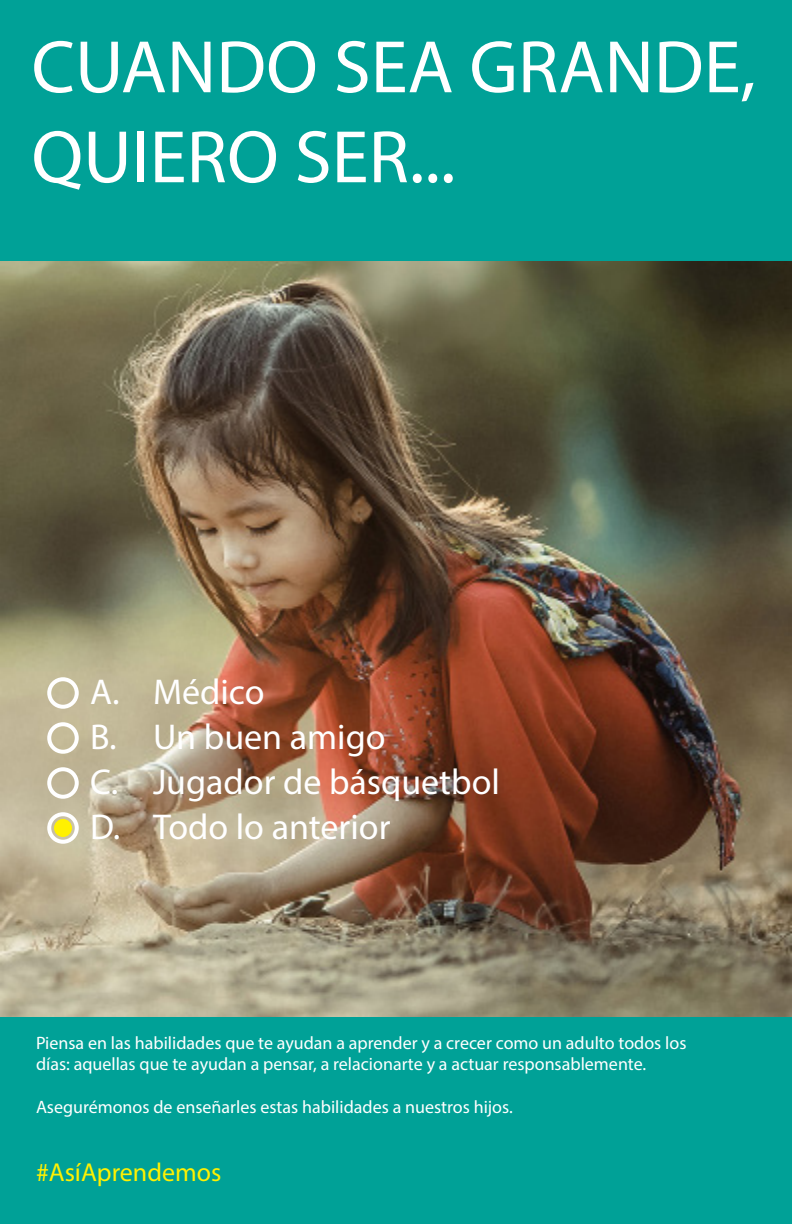
<style>
.page{position:relative;width:792px;height:1224px;background:#00a197}
.page>*{position:absolute;margin:0;border:0;box-sizing:border-box;transform-origin:0 0}
.t1{font:75px "Myriad Pro";color:#fff}
.t2{font:36px "Myriad Pro";color:#fff}
.t3{font:26px "Myriad Pro";color:#fff101}
.t4{font:18px/21.6px "Myriad Pro";color:#fff}
</style>
<div class="page">
<img style="left:0;top:261px;width:792px;height:756px">
<div style="left:47px;top:767px;width:32px;height:32px;border:4px solid #fff;border-radius:50%"></div>
<div style="left:47px;top:677px;width:32px;height:32px;border:4px solid #fff;border-radius:50%"></div>
<div style="left:47px;top:812px;width:32px;height:32px;border:4px solid #fff;border-radius:50%"></div>
<div style="left:47px;top:722px;width:32px;height:32px;border:4px solid #fff;border-radius:50%"></div>
<div style="left:54px;top:819px;width:18px;height:18px;background:#fff101;border-radius:50%"></div>
<p class="t1" style="left:32px;top:21px;width:726px">CUANDO SEA GRANDE,</p>
<p class="t1" style="left:32px;top:111px;width:425px">QUIERO SER...</p>
<p class="t2" style="left:90px;top:670px;width:176px">A. Médico</p>
<p class="t2" style="left:90px;top:715px;width:297px">B. Un buen amigo</p>
<p class="t2" style="left:90px;top:760px;width:411px">C. Jugador de básquetbol</p>
<p class="t2" style="left:90px;top:805px;width:302px">D. Todo lo anterior</p>
<p class="t4" style="left:36px;top:1031px;width:652px">Piensa en las habilidades que te ayudan a aprender y a crecer como un adulto todos los días: aquellas que te ayudan a pensar, a relacionarte y a actuar responsablemente.</p>
<p class="t4" style="left:36px;top:1096px;width:478px">Asegurémonos de enseñarles estas habilidades a nuestros hijos.</p>
<p class="t3" style="left:36px;top:1156px;width:187px">#AsíAprendemos</p>
</div>
